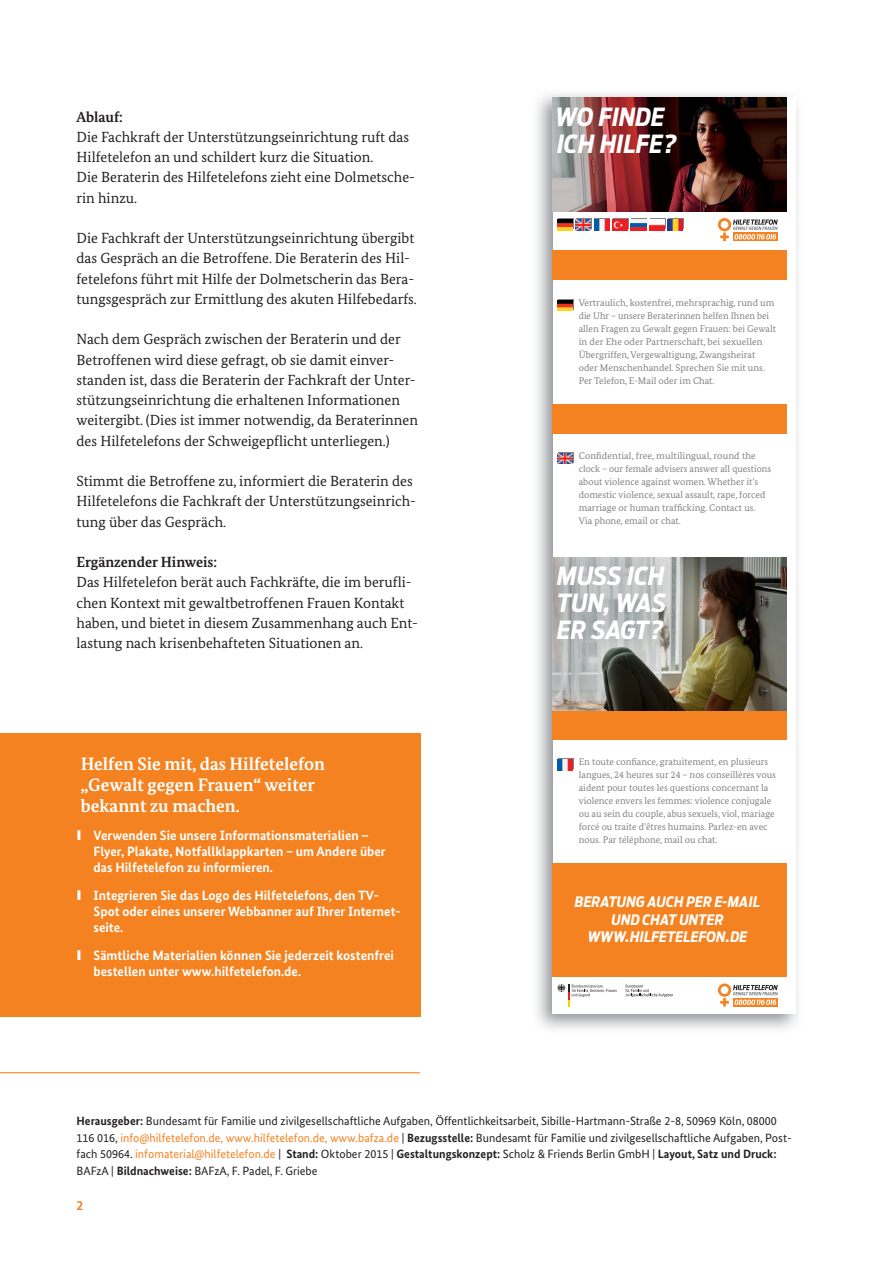
<style>
.page{position:relative;width:893px;height:1263px;background:#fff}
.page>*{position:absolute;margin:0;border:0;box-sizing:border-box;transform-origin:0 0}
.t1{font:italic 700 24.9px/27px "Antenna Cond";color:#fff;text-align:justify}
.t2{font:700 18px/21px "Bundes Serif";color:#fff}
.t3{font:14.7px/20.2px "Bundes Serif";color:#231f20}
.t4{font:700 14.7px "Bundes Serif";letter-spacing:-.005em;color:#231f20}
.t5{font:italic 700 14.4px/17.2px "Antenna Cond";letter-spacing:.01em;color:#fff;text-align:center}
.t6{font:700 13.5px/15.8px "Bundes Sans";color:#fff}
.t7{font:700 13.5px "Bundes Sans";color:#f58220}
.t8{font:12px/16.5px "Bundes Sans";color:#231f20}
.t9{font:9.75px/12.9px "Bundes Serif";color:#808285}
.s1{color:#f58220}
.s2{font-family:"Arial";font-weight:900}
.s3{font-weight:700}
</style>
<div class="page">
<img style="left:537px;top:94px;width:261px;height:935px">
<div style="left:553px;top:98px;width:242px;height:916px;background:#fff"></div>
<div style="left:576px;top:219px;width:16px;height:10px;background:#808285"></div>
<div style="left:595px;top:219px;width:15px;height:10px;background:#ee1d23"></div>
<div style="left:668px;top:219px;width:16px;height:10px;background:#808285"></div>
<img style="left:576px;top:219px;width:15px;height:11px">
<img style="left:594px;top:219px;width:15px;height:11px">
<img style="left:612px;top:219px;width:16px;height:11px">
<img style="left:631px;top:219px;width:15px;height:11px">
<img style="left:649px;top:224px;width:15px;height:6px">
<img style="left:557px;top:219px;width:16px;height:11px">
<img style="left:667px;top:219px;width:16px;height:11px">
<div style="left:558px;top:299px;width:15px;height:11px;background:#808285"></div>
<div style="left:558px;top:452px;width:15px;height:11px;background:#808285"></div>
<div style="left:558px;top:758px;width:15px;height:11px;background:#808285"></div>
<img style="left:557px;top:300px;width:16px;height:11px">
<img style="left:557px;top:453px;width:16px;height:11px">
<img style="left:557px;top:759px;width:16px;height:11px">
<div style="left:553px;top:251px;width:234px;height:29px;background:#f58220"></div>
<div style="left:553px;top:404px;width:234px;height:29px;background:#f58220"></div>
<div style="left:553px;top:710px;width:234px;height:29px;background:#f58220"></div>
<img style="left:553px;top:557px;width:234px;height:153px">
<img style="left:553px;top:98px;width:234px;height:113px">
<svg style="left:718px;top:218px;width:60px;height:23px"></svg>
<svg style="left:557px;top:984px;width:60px;height:22px"></svg>
<svg style="left:625px;top:985px;width:48px;height:12px"></svg>
<div style="left:553px;top:863px;width:234px;height:113px;background:#f58220"></div>
<svg style="left:718px;top:983px;width:60px;height:23px"></svg>
<hr style="left:0;top:1072px;width:420px;height:1px;background:#f58220">
<div style="left:0;top:733px;width:421px;height:283px;background:#f58220"></div>
<p class="t4" style="left:77px;top:107px;width:48px">Ablauf:</p>
<p class="t3" style="left:77px;top:126px;width:340px">Die Fachkraft der Unterstützungseinrichtung ruft das Hilfetelefon an und schildert kurz die Situation.<br>Die Beraterin des Hilfetelefons zieht eine Dolmetsche&shy;rin hinzu.</p>
<p class="t3" style="left:77px;top:228px;width:342px">Die Fachkraft der Unterstützungseinrichtung übergibt das Gespräch an die Betroffene. Die Beraterin des Hil&shy;fetelefons führt mit Hilfe der Dolmetscherin das Bera&shy;tungsgespräch zur Ermittlung des akuten Hilfebedarfs.</p>
<p class="t3" style="left:77px;top:329px;width:343px">Nach dem Gespräch zwischen der Beraterin und der Betroffenen wird diese gefragt, ob sie damit einver&shy;standen ist, dass die Beraterin der Fachkraft der Unter&shy;stützungseinrichtung die erhaltenen Informationen weitergibt. (Dies ist immer notwendig, da Beraterinnen des Hilfetelefons der Schweigepflicht unterliegen.)</p>
<p class="t3" style="left:77px;top:471px;width:341px">Stimmt die Betroffene zu, informiert die Beraterin des<br>Hilfetelefons die Fachkraft der Unterstützungseinrich&shy;tung über das Gespräch.</p>
<p class="t4" style="left:77px;top:553px;width:142px">Ergänzender Hinweis:</p>
<p class="t3" style="left:77px;top:572px;width:343px">Das Hilfetelefon berät auch Fachkräfte, die im berufli&shy;chen Kontext mit gewaltbetroffenen Frauen Kontakt haben, und bietet in diesem Zusammenhang auch Ent&shy;lastung nach krisenbehafteten Situationen an.</p>
<p class="t2" style="left:81px;top:753px;width:246px">Helfen Sie mit, das Hilfetelefon „Gewalt gegen Frauen“ weiter bekannt zu machen. <span class="s1">piele:</span></p>
<p class="t6" style="left:94px;top:827px;width:294px;text-indent:-17px"><span class="s2">I</span> Verwenden Sie unsere Informationsmaterialien –<br>Flyer, Plakate, Notfallklappkarten – um Andere über das Hilfetelefon zu informieren.</p>
<p class="t6" style="left:94px;top:887px;width:309px;text-indent:-17px"><span class="s2">I</span> Integrieren Sie das Logo des Hilfetelefons, den TV-<br>Spot oder eines unserer Webbanner auf Ihrer Internet&shy;seite.</p>
<p class="t6" style="left:94px;top:947px;width:302px;text-indent:-17px"><span class="s2">I</span> Sämtliche Materialien können Sie jederzeit kostenfrei bestellen unter www.hilfetelefon.de.</p>
<h1 class="t1" style="left:555px;top:103px;width:123px">WO FINDE<br>ICH HILFE?</h1>
<p class="t9" style="left:579px;top:296px;width:199px">Vertraulich, kostenfrei, mehrsprachig, rund um die Uhr – unsere Beraterinnen helfen Ihnen bei allen Fragen zu Gewalt gegen Frauen: bei Gewalt in der Ehe oder Partnerschaft, bei sexuellen Übergriffen, Vergewaltigung, Zwangsheirat oder Menschenhandel. Sprechen Sie mit uns.<br>Per Telefon, E-Mail oder im Chat.</p>
<p class="t9" style="left:579px;top:449px;width:194px">Confidential, free, multilingual, round the clock – our female advisers answer all questions about violence against women. Whether it’s domestic violence, sexual assault, rape, forced marriage or human trafficking. Contact us.<br>Via phone, email or chat.</p>
<h1 class="t1" style="left:557px;top:563px;width:110px">MUSS ICH TUN, WAS ER SAGT?</h1>
<p class="t9" style="left:579px;top:755px;width:199px">En toute confiance, gratuitement, en plusieurs langues, 24 heures sur 24 – nos conseillères vous aident pour toutes les questions concernant la violence envers les femmes: violence conjugale ou au sein du couple, abus sexuels, viol, mariage forcé ou traite d’êtres humains. Parlez-en avec nous. Par téléphone, mail ou chat.</p>
<p class="t5" style="left:575px;top:893px;width:187px">BERATUNG AUCH PER E-MAIL<br>UND CHAT UNTER<br>WWW.HILFETELEFON.DE</p>
<p class="t8" style="left:77px;top:1113px;width:717px"><span class="s3">Herausgeber:</span> Bundesamt für Familie und zivilgesellschaftliche Aufgaben, Öffentlichkeitsarbeit, Sibille-Hartmann-Straße 2-8, 50969 Köln, 08000<br>116 016, <span class="s1">info@hilfetelefon.de, www.hilfetelefon.de, www.bafza.de</span> | <span class="s3">Bezugsstelle:</span> Bundesamt für Familie und zivilgesellschaftliche Aufgaben, Post&shy;fach 50964. <span class="s1">infomaterial@hilfetelefon.de</span> | <span class="s3">Stand:</span> Oktober 2015 | <span class="s3">Gestaltungskonzept:</span> Scholz &amp; Friends Berlin GmbH | <span class="s3">Layout, Satz und Druck:<br></span>BAFzA | <span class="s3">Bildnachweise:</span> BAFzA, F. Padel, F. Griebe</p>
<p class="t7" style="left:77px;top:1197px;width:8px">2</p>
</div>
